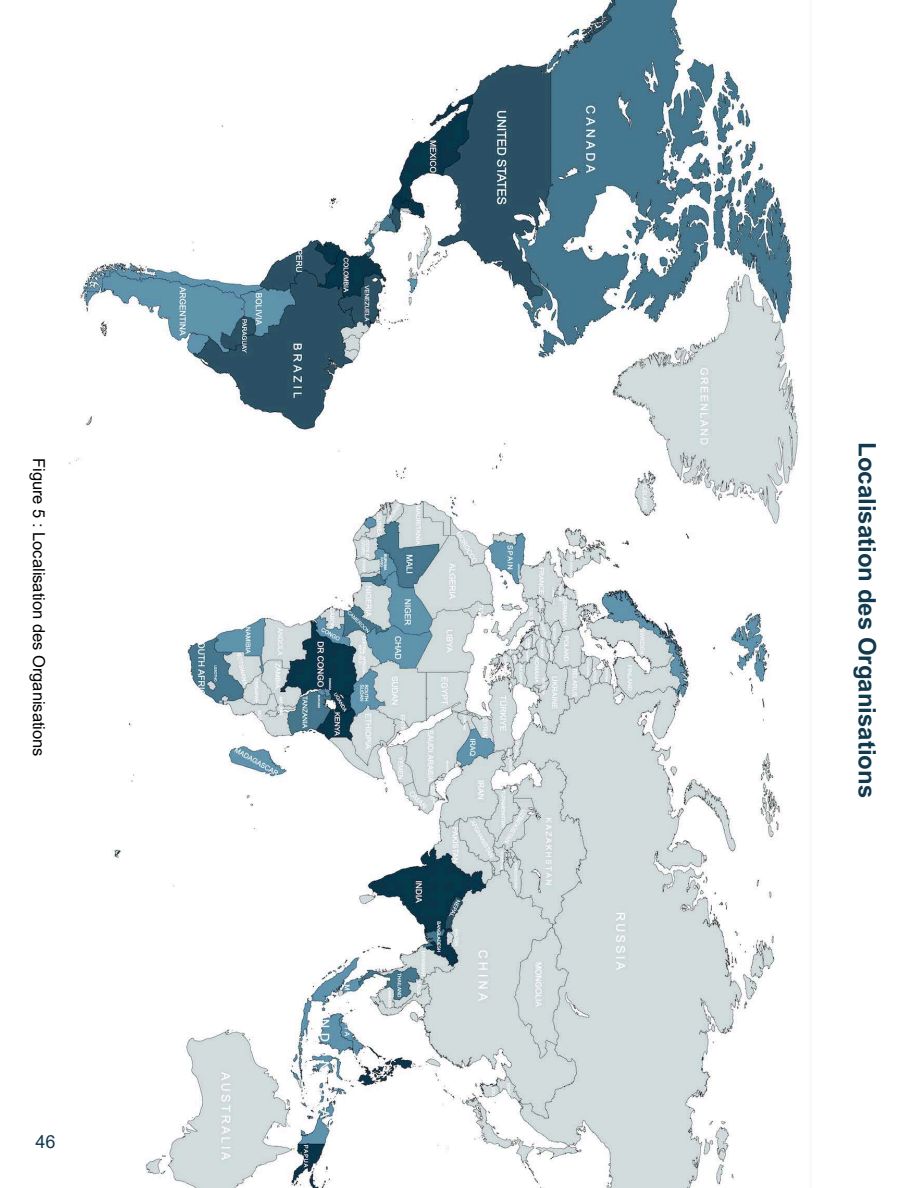
<style>
.page{position:relative;width:918px;height:1188px;background:#fff}
.page>*{position:absolute;margin:0;border:0;box-sizing:border-box;transform-origin:0 0}
.t1{font:700 24px "Arial MT Pro";color:#113a4e}
.t2{font:18px "Arial MT Pro";color:#113a4e}
.t3{font:16.5px "Arial MT Pro";color:#000001}
</style>
<div class="page">
<img style="left:69px;top:0;width:730px;height:1188px">
<p class="t3" style="left:45px;top:458px;width:300px;rotate:90deg">Figure 5 : Localisation des Organisations</p>
<h1 class="t2" style="left:36px;top:1134px;width:22px">46</h1>
<p class="t1" style="left:876px;top:442px;width:358px;rotate:90deg">Localisation des Organisations</p>
</div>
